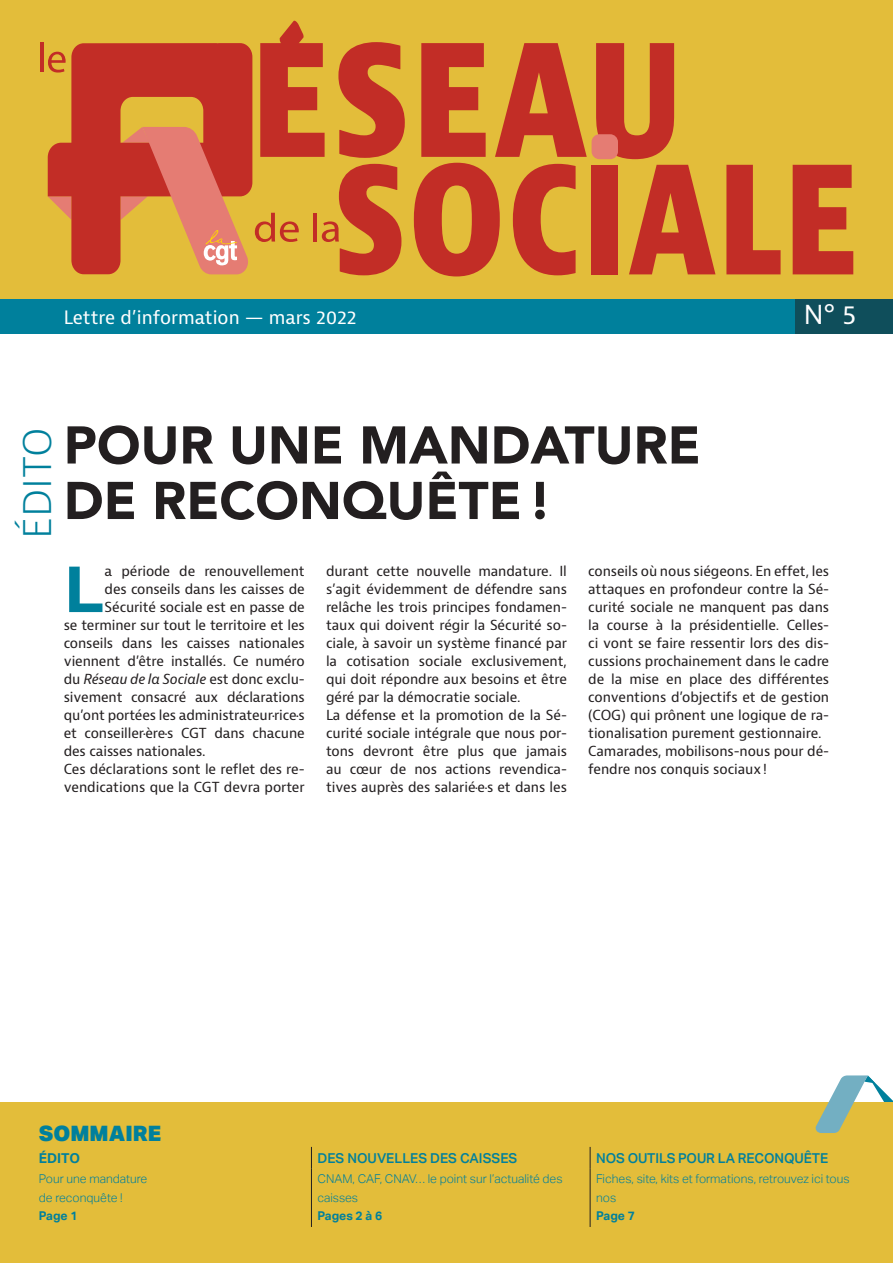
<style>
.page{position:relative;width:893px;height:1263px;background:#fff}
.page>*{position:absolute;margin:0;border:0;box-sizing:border-box;transform-origin:0 0}
.Article_-_Texte_cour{font:700 64.95px "Montserrat";color:#00809c}
.Article_-_Titre_géné{font:900 52.5px/55.5px "Avenir";color:#231f20}
.Structure_-_Rubrique{font:300 40.5px "Bernino Sans";color:#00809c}
.Structure_-_N{font:25.5px "Bernino Sans";color:#fff}
.Sommaire_-_Titre_Som{font:900 21.15px "Aktiv Grotesk";color:#00809c}
.Structure_-_Date{font:18px "Bernina Sans";color:#fff}
.Sommaire_-_Titre_rub{font:500 13.65px "Aktiv Grotesk";letter-spacing:-.005em;color:#00809c}
.Sommaire_-_Titre_rub-2{font:700 13.65px "Aktiv Grotesk";color:#00809c}
.Article_-_Texte_cour-2{font:13.5px/18px "Bernino Sans";letter-spacing:-.005em;color:#231f20;text-align:justify}
.Article_-_Texte_cour-3{font:13.5px "Bernina Sans";letter-spacing:-.01em;color:#231f20}
.Article_-_Texte_cour-4{font:italic 13.5px "Bernina Sans";letter-spacing:-.01em;color:#231f20}
.Sommaire_-_Texte{font:300 12.15px/18.1px "Aktiv Grotesk";color:#00809c}
.Sommaire_-_Texte-2{font:700 12.15px "Aktiv Grotesk";color:#00809c}
.s1{font-style:normal}
</style>
<div class="page">
<div style="left:0;top:0;width:893px;height:300px;background:#e3bd3a"></div>
<div style="left:0;top:300px;width:829px;height:34px;background:#00809c"></div>
<div style="left:795px;top:300px;width:98px;height:34px;background:#0f4e5b"></div>
<hr style="left:40px;top:43px;width:3px;height:29px;background:#c22d26">
<svg style="left:421px;top:43px;width:65px;height:114px"></svg>
<svg style="left:596px;top:43px;width:78px;height:116px"></svg>
<svg style="left:414px;top:163px;width:86px;height:113px"></svg>
<svg style="left:513px;top:164px;width:63px;height:111px"></svg>
<div style="left:592px;top:165px;width:26px;height:109px;background:#c22d26"></div>
<svg style="left:495px;top:43px;width:92px;height:114px"></svg>
<svg style="left:629px;top:165px;width:86px;height:109px"></svg>
<svg style="left:726px;top:165px;width:55px;height:109px"></svg>
<svg style="left:793px;top:165px;width:60px;height:109px"></svg>
<svg style="left:48px;top:20px;width:357px;height:255px"></svg>
<div style="left:592px;top:134px;width:26px;height:25px;background:#e57c73;border-radius:8px"></div>
<div style="left:0;top:1102px;width:893px;height:161px;background:#e3bd3a"></div>
<svg style="left:590px;top:1147px;width:1px;height:22px"></svg>
<hr style="left:590px;top:1169px;width:1px;height:58px;background:#231f20">
<svg style="left:311px;top:1147px;width:1px;height:22px"></svg>
<hr style="left:311px;top:1169px;width:1px;height:58px;background:#231f20">
<svg style="left:815px;top:1075px;width:78px;height:58px"></svg>
<p class="Structure_-_Date" style="left:64px;top:306px;width:294px">Lettre d’information — mars 2022</p>
<p class="Structure_-_N" style="left:804px;top:298px;width:54px">N° 5</p>
<p class="Structure_-_Rubrique" style="left:10px;top:539px;width:113px;rotate:-90deg">ÉDITO</p>
<p class="Article_-_Titre_géné" style="left:64px;top:416px;width:638px">POUR UNE MANDATURE<br>DE RECONQUÊTE!</p>
<p class="Article_-_Texte_cour" style="left:64px;top:542px;width:41px">L</p>
<p class="Article_-_Texte_cour-3" style="left:105px;top:562px;width:202px">a période de renouvellement</p>
<p class="Article_-_Texte_cour-2" style="left:588px;top:562px;width:242px">conseils où nous siégeons. En effet, les attaques en profondeur contre la Sé&shy;curité sociale ne manquent pas dans la course à la présidentielle. Celles&shy;ci vont se faire ressentir lors des dis&shy;cussions prochainement dans le cadre de la mise en place des différentes conventions d’objectifs et de gestion (COG) qui prônent une logique de ra&shy;tionalisation purement gestionnaire.</p>
<p class="Article_-_Texte_cour-2" style="left:588px;top:742px;width:242px">Camarades, mobilisons-nous pour dé&shy;fendre nos conquis sociaux!</p>
<p class="Article_-_Texte_cour-2" style="left:326px;top:562px;width:242px">durant cette nouvelle mandature. Il s’agit évidemment de défendre sans relâche les trois principes fondamen&shy;taux qui doivent régir la Sécurité so&shy;ciale, à savoir un système financé par la cotisation sociale exclusivement, qui doit répondre aux besoins et être géré par la démocratie sociale.</p>
<p class="Article_-_Texte_cour-2" style="left:326px;top:706px;width:242px">La défense et la promotion de la Sé&shy;curité sociale intégrale que nous por&shy;tons devront être plus que jamais au cœur de nos actions revendica&shy;tives auprès des salarié·e·s et dans les</p>
<p class="Article_-_Texte_cour-3" style="left:105px;top:580px;width:202px">des conseils dans les caisses de</p>
<p class="Article_-_Texte_cour-3" style="left:105px;top:598px;width:202px">Sécurité sociale est en passe de</p>
<p class="Article_-_Texte_cour-3" style="left:64px;top:616px;width:242px">se terminer sur tout le territoire et les</p>
<p class="Article_-_Texte_cour-3" style="left:64px;top:634px;width:242px">conseils dans les caisses nationales</p>
<p class="Article_-_Texte_cour-3" style="left:64px;top:652px;width:242px">viennent d’être installés. Ce numéro</p>
<p class="Article_-_Texte_cour-4" style="left:64px;top:670px;width:242px"><span class="s1">du</span> Réseau de la Sociale <span class="s1">est donc exclu-</span></p>
<p class="Article_-_Texte_cour-3" style="left:64px;top:688px;width:242px">sivement consacré aux déclarations</p>
<p class="Article_-_Texte_cour-3" style="left:64px;top:706px;width:242px">qu’ont portées les administrateur·rice·s</p>
<p class="Article_-_Texte_cour-3" style="left:64px;top:724px;width:242px">et conseiller·ère·s CGT dans chacune</p>
<p class="Article_-_Texte_cour-3" style="left:64px;top:742px;width:143px">des caisses nationales.</p>
<p class="Article_-_Texte_cour-2" style="left:64px;top:760px;width:242px">Ces déclarations sont le reflet des re&shy;vendications que la CGT devra porter</p>
<p class="Sommaire_-_Titre_Som" style="left:39px;top:1119px;width:124px">SOMMAIRE</p>
<p class="Sommaire_-_Titre_rub-2" style="left:39px;top:1150px;width:43px">ÉDITO</p>
<p class="Sommaire_-_Titre_rub" style="left:317px;top:1150px;width:201px">DES NOUVELLES DES CAISSES</p>
<p class="Sommaire_-_Titre_rub" style="left:596px;top:1150px;width:234px">NOS OUTILS POUR LA RECONQUÊTE</p>
<p class="Sommaire_-_Texte" style="left:39px;top:1170px;width:110px">Pour une mandature de reconquête !</p>
<p class="Sommaire_-_Texte-2" style="left:39px;top:1208px;width:40px">Page 1</p>
<p class="Sommaire_-_Texte" style="left:317px;top:1170px;width:247px">CNAM, CAF, CNAV… le point sur l’actualité des caisses</p>
<p class="Sommaire_-_Texte-2" style="left:317px;top:1208px;width:66px">Pages 2 à 6</p>
<p class="Sommaire_-_Texte" style="left:596px;top:1170px;width:255px">Fiches, site, kits et formations, retrouvez ici tous nos</p>
<p class="Sommaire_-_Texte-2" style="left:596px;top:1208px;width:40px">Page 7</p>
</div>
